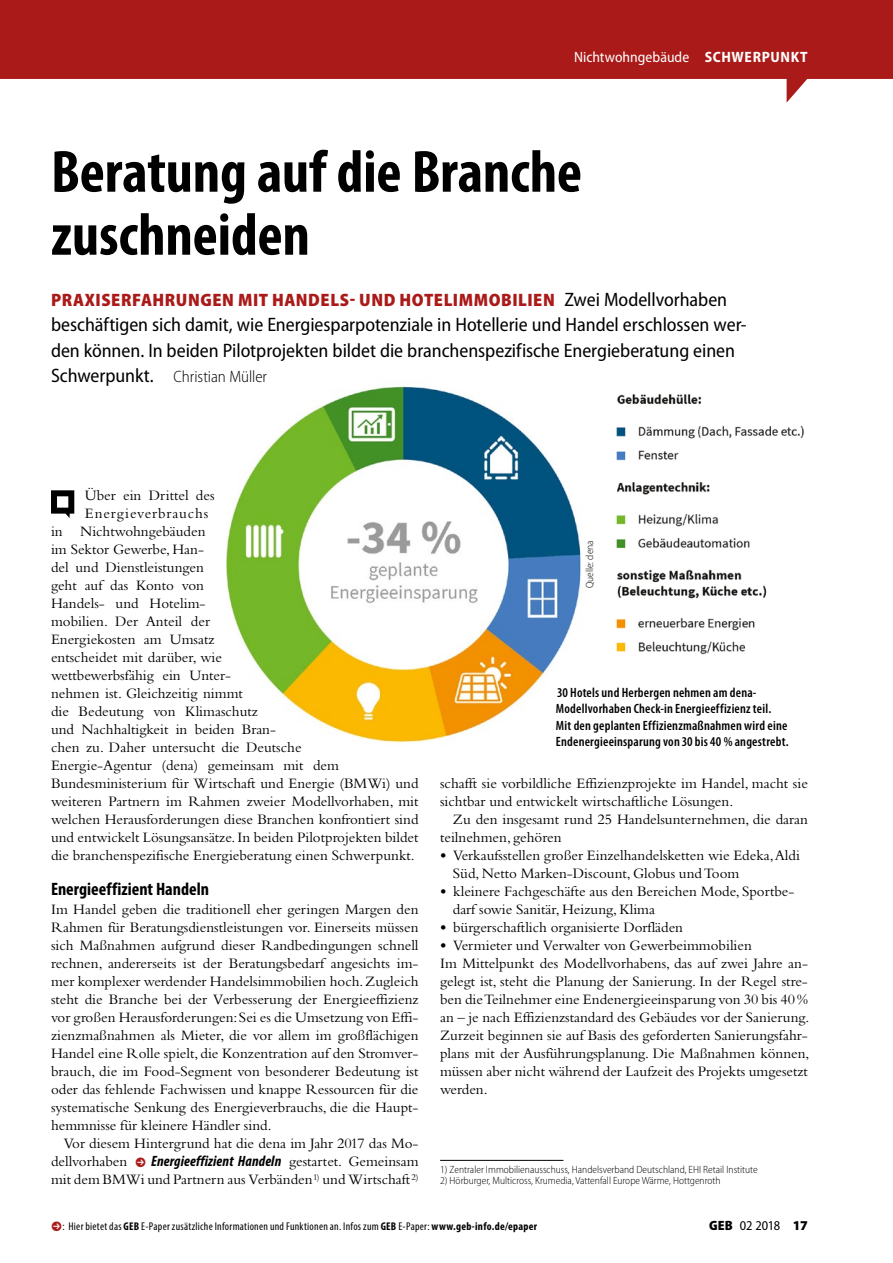
<style>
.page{position:relative;width:893px;height:1263px;background:#fff}
.page>*{position:absolute;margin:0;border:0;box-sizing:border-box;transform-origin:0 0}
.t1{font:700 condensed 60px/63px "Myriad Pro";color:#000}
.t2{font:semi-condensed 19.5px/25.5px "Myriad Pro";letter-spacing:-.005em;color:#000}
.t3{font:900 semi-condensed 18px "Myriad Pro";letter-spacing:.03em;color:#aa1a18}
.t4{font:700 condensed 18px "Myriad Pro";color:#000}
.t5{font:300 semi-condensed 16.5px "Myriad Pro";letter-spacing:-.005em;color:#000}
.t6{font:15px/18px "Bembo Std";color:#000}
.t7{font:italic 700 condensed 15px "Myriad Pro";letter-spacing:.01em;color:#000}
.t8{font:semi-condensed 15px "Myriad Pro";color:#fff}
.t9{font:15px "Bembo Std";letter-spacing:.06em;color:#000}
.t10{font:600 condensed 13.5px/16.5px "Myriad Pro";letter-spacing:.015em;color:#000}
.t11{font:semi-condensed 13.5px "Myriad Pro";letter-spacing:-.015em;color:#000}
.t12{font:condensed 11.25px "Myriad Pro";letter-spacing:.025em;color:#000}
.t13{font:300 semi-condensed 10.5px "Myriad Pro";color:#000}
.s1{font-weight:700}
.s2{font-weight:400;font-size:19.5px;color:#000}
.s3{font-weight:400;font-size:19.5px}
.s4{font-family:"Bembo Std";font-weight:400;font-style:normal;font-stretch:normal}
.s5{font-size:18px}
.s6{font-weight:900}
.s7{font-weight:900;font-stretch:normal}
</style>
<div class="page">
<div style="left:0;top:0;width:893px;height:77px;background:#aa1a18"></div>
<img style="left:226px;top:386px;width:355px;height:357px">
<img style="left:616px;top:394px;width:188px;height:261px">
<svg style="left:51px;top:490px;width:23px;height:28px"></svg>
<hr style="left:440px;top:1160px;width:123px;height:1px;background:#000">
<svg style="left:0;top:77px;width:893px;height:26px"></svg>
<p class="t8" style="left:574px;top:49px;width:235px">Nichtwohngebäude <span class="s1">SCHWERPUNKT</span></p>
<h1 class="t1" style="left:51px;top:139px;width:532px">Beratung auf die Branche zuschneiden</h1>
<p class="t3" style="left:51px;top:289px;width:677px">PRAXISERFAHRUNGEN MIT HANDELS- UND HOTELIMMOBILIEN <span class="s2">Zwei Modellvorhaben</span></p>
<h2 class="t2" style="left:51px;top:312px;width:697px">beschäftigen sich damit, wie Energiesparpotenziale in Hotellerie und Handel erschlossen wer&shy;den können. In beiden Pilotprojekten bildet die branchenspezifische Energieberatung einen</h2>
<p class="t5" style="left:51px;top:368px;width:218px"><span class="s3">Schwerpunkt.</span> Christian Müller</p>
<p class="t6" style="left:85px;top:486px;width:131px">Über ein Drittel des</p>
<p class="t9" style="left:85px;top:505px;width:125px">Energieverbrauchs</p>
<p class="t6" style="left:51px;top:522px;width:156px">in Nichtwohngebäuden</p>
<p class="t6" style="left:51px;top:540px;width:154px">im Sektor Gewerbe, Han-</p>
<p class="t6" style="left:51px;top:558px;width:155px">del und Dienstleistungen</p>
<p class="t6" style="left:51px;top:576px;width:154px">geht auf das Konto von</p>
<p class="t6" style="left:51px;top:594px;width:156px">Handels- und Hotelim-</p>
<p class="t6" style="left:51px;top:612px;width:160px">mobilien. Der Anteil der</p>
<p class="t6" style="left:51px;top:630px;width:165px">Energiekosten am Umsatz</p>
<p class="t6" style="left:51px;top:648px;width:172px">entscheidet mit darüber, wie</p>
<p class="t6" style="left:51px;top:666px;width:181px">wettbewerbsfähig ein Unter-</p>
<p class="t6" style="left:51px;top:684px;width:193px">nehmen ist. Gleichzeitig nimmt</p>
<p class="t6" style="left:51px;top:702px;width:209px">die Bedeutung von Klimaschutz</p>
<p class="t6" style="left:51px;top:720px;width:226px">und Nachhaltigkeit in beiden Bran-</p>
<p class="t6" style="left:51px;top:738px;width:252px">chen zu. Daher untersucht die Deutsche</p>
<p class="t6" style="left:51px;top:756px;width:289px">Energie-Agentur (dena) gemeinsam mit dem</p>
<p class="t6" style="left:51px;top:774px;width:369px">Bundesministerium für Wirtschaft und Energie (BMWi) und</p>
<p class="t6" style="left:51px;top:792px;width:369px">weiteren Partnern im Rahmen zweier Modellvorhaben, mit</p>
<p class="t6" style="left:51px;top:810px;width:369px">welchen Herausforderungen diese Branchen konfrontiert sind</p>
<p class="t6" style="left:51px;top:828px;width:369px">und entwickelt Lösungsansätze. In beiden Pilotprojekten bildet</p>
<p class="t6" style="left:51px;top:846px;width:365px">die branchenspezifische Energieberatung einen Schwerpunkt.</p>
<p class="t4" style="left:51px;top:878px;width:159px">Energieeffizient Handeln</p>
<p class="t6" style="left:51px;top:900px;width:369px;text-align:justify">Im Handel geben die traditionell eher geringen Margen den Rahmen für Beratungsdienstleistungen vor. Einerseits müssen sich Maßnahmen aufgrund dieser Randbedingungen schnell rechnen, andererseits ist der Beratungsbedarf angesichts im&shy;mer komplexer werdender Handelsimmobilien hoch. Zugleich steht die Branche bei der Verbesserung der Energieeffizienz vor großen Herausforderungen: Sei es die Umsetzung von Effi&shy;zienzmaßnahmen als Mieter, die vor allem im großflächigen Handel eine Rolle spielt, die Konzentration auf den Stromver&shy;brauch, die im Food-Segment von besonderer Bedeutung ist oder das fehlende Fachwissen und knappe Ressourcen für die systematische Senkung des Energieverbrauchs, die die Haupt&shy;hemmnisse für kleinere Händler sind.</p>
<p class="t6" style="left:51px;top:1134px;width:369px;text-indent:13px">Vor diesem Hintergrund hat die dena im Jahr 2017 das Mo&shy;dellvorhaben</p>
<p class="t7" style="left:151px;top:1152px;width:269px">Energieeffizient Handeln <span class="s4">gestartet. Gemeinsam</span></p>
<p class="t6" style="left:51px;top:1170px;width:369px">mit dem BMWi und Partnern aus Verbänden<sup>1)</sup> und Wirtschaft <sup>2)</sup></p>
<p class="t13" style="left:584px;top:588px;width:49px;rotate:-90deg">Quelle: dena</p>
<p class="t10" style="left:556px;top:684px;width:234px">30 Hotels und Herbergen nehmen am dena-Modellvorhaben Check-in Energieeffizienz teil.<br>Mit den geplanten Effizienzmaßnahmen wird eine Endenergieeinsparung von 30 bis 40 % angestrebt.</p>
<p class="t6" style="left:440px;top:774px;width:369px">schafft sie vorbildliche Effizienzprojekte im Handel, macht sie sichtbar und entwickelt wirtschaftliche Lösungen.</p>
<p class="t6" style="left:440px;top:810px;width:369px;text-indent:13px">Zu den insgesamt rund 25 Handelsunternehmen, die daran teilnehmen, gehören</p>
<p class="t6" style="left:453px;top:846px;width:349px;text-indent:-13px"><span class="s5">•</span> Verkaufsstellen großer Einzelhandelsketten wie Edeka, Aldi<br>Süd, Netto Marken-Discount, Globus und Toom</p>
<p class="t6" style="left:453px;top:882px;width:343px;text-indent:-13px"><span class="s5">•</span> kleinere Fachgeschäfte aus den Bereichen Mode, Sportbe&shy;darf sowie Sanitär, Heizung, Klima</p>
<p class="t6" style="left:440px;top:918px;width:244px"><span class="s5">•</span> bürgerschaftlich organisierte Dorfläden</p>
<p class="t6" style="left:440px;top:936px;width:371px"><span class="s5">•</span> Vermieter und Verwalter von Gewerbeimmobilien<br>Im Mittelpunkt des Modellvorhabens, das auf zwei Jahre an&shy;gelegt ist, steht die Planung der Sanierung. In der Regel stre&shy;ben die Teilnehmer eine Endenergieeinsparung von 30 bis 40% an – je nach Effizienzstandard des Gebäudes vor der Sanierung.<br>Zurzeit beginnen sie auf Basis des geforderten Sanierungsfahr&shy;plans mit der Ausführungsplanung. Die Maßnahmen können, müssen aber nicht während der Laufzeit des Projekts umgesetzt werden.</p>
<p class="t13" style="left:440px;top:1164px;width:319px">1) Zentraler Immobilienausschuss, Handelsverband Deutschland, EHI Retail Institute</p>
<p class="t13" style="left:440px;top:1175px;width:282px">2) Hörburger, Multicross, Krumedia, Vattenfall Europe Wärme, Hottgenroth</p>
<p class="t12" style="left:62px;top:1219px;width:476px">: Hier bietet das <span class="s1">GEB</span> E-Paper zusätzliche Informationen und Funktionen an. Infos zum <span class="s1">GEB</span> E-Paper: <span class="s1">www.geb-info.de/epaper</span></p>
<p class="t11" style="left:709px;top:1218px;width:100px"><span class="s6">GEB</span> 02 2018 <span class="s7">17</span></p>
</div>
